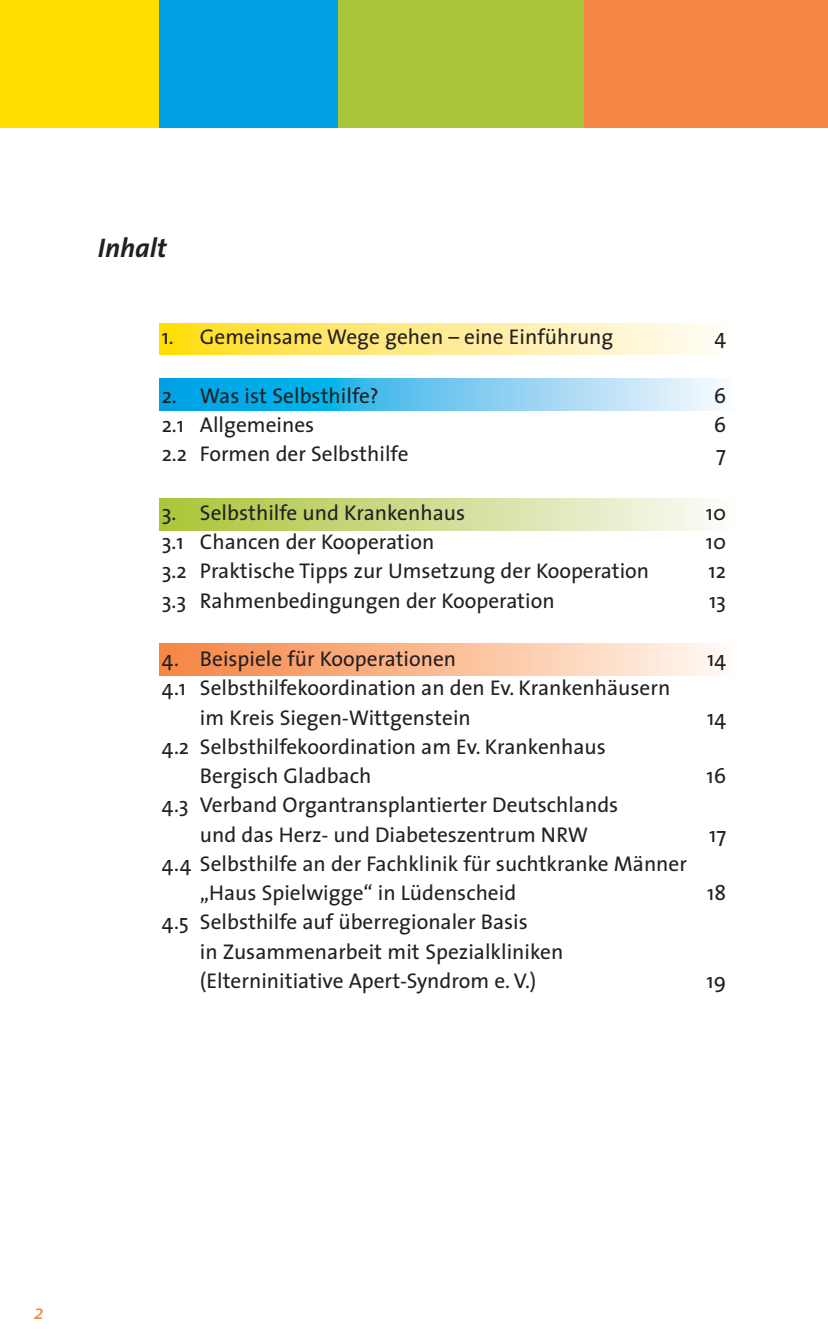
<style>
.page{position:relative;width:828px;height:1339px;background:#fff}
.page>*{position:absolute;margin:0;border:0;box-sizing:border-box;transform-origin:0 0}
.t1{font:italic 700 27px "The Sans";color:#231f20}
.t2{font:21.38px/29.2px "The Sans";color:#231f20}
.t3{font:italic 20.25px "The Sans";color:#f58544}
</style>
<div class="page">
<div style="left:159px;top:643px;width:574px;height:32px;background:linear-gradient(to right,#f68340,#fff9f2)"></div>
<div style="left:159px;top:498px;width:574px;height:32px;background:linear-gradient(to right,#a9c437,#fbfbf9)"></div>
<svg style="left:159px;top:379px;width:561px;height:31px;background:#66c7ef"></svg>
<svg style="left:159px;top:323px;width:557px;height:32px;background:#ffeb8b"></svg>
<div style="left:0;top:0;width:828px;height:128px;background:#ffde00"></div>
<div style="left:159px;top:0;width:179px;height:128px;background:#00a1e4"></div>
<div style="left:338px;top:0;width:258px;height:128px;background:#a9c638"></div>
<div style="left:584px;top:0;width:244px;height:128px;background:#f58544"></div>
<p class="t1" style="left:98px;top:237px;width:70px">Inhalt</p>
<p class="t2" style="left:162px;top:325px;width:453px">1. Gemeinsame Wege gehen – eine Einführung</p>
<p class="t2" style="left:714px;top:325px;width:13px">4</p>
<p class="t2" style="left:162px;top:383px;width:219px">2. Was ist Selbsthilfe?</p>
<p class="t2" style="left:714px;top:383px;width:14px">6</p>
<p class="t2" style="left:162px;top:413px;width:154px">2.1 Allgemeines</p>
<p class="t2" style="left:714px;top:413px;width:14px">6</p>
<p class="t2" style="left:162px;top:442px;width:248px">2.2 Formen der Selbsthilfe</p>
<p class="t2" style="left:716px;top:442px;width:11px">7</p>
<p class="t2" style="left:162px;top:500px;width:305px">3. Selbsthilfe und Krankenhaus</p>
<p class="t2" style="left:706px;top:500px;width:22px">10</p>
<p class="t2" style="left:162px;top:530px;width:274px">3.1 Chancen der Kooperation</p>
<p class="t2" style="left:706px;top:530px;width:22px">10</p>
<p class="t2" style="left:162px;top:559px;width:489px">3.2 Praktische Tipps zur Umsetzung der Kooperation</p>
<p class="t2" style="left:709px;top:559px;width:19px">12</p>
<p class="t2" style="left:162px;top:588px;width:394px">3.3 Rahmenbedingungen der Kooperation</p>
<p class="t2" style="left:709px;top:588px;width:19px">13</p>
<p class="t2" style="left:162px;top:647px;width:296px">4. Beispiele für Kooperationen</p>
<p class="t2" style="left:707px;top:647px;width:20px">14</p>
<p class="t2" style="left:200px;top:676px;width:472px;text-indent:-38px">4.1 Selbsthilfekoordination an den Ev. Krankenhäusern im Kreis Siegen-Wittgenstein</p>
<p class="t2" style="left:707px;top:705px;width:20px">14</p>
<p class="t2" style="left:200px;top:734px;width:407px;text-indent:-38px">4.2 Selbsthilfekoordination am Ev. Krankenhaus<br>Bergisch Gladbach</p>
<p class="t2" style="left:162px;top:793px;width:458px;text-align:center">4.3 Verband Organtransplantierter Deutschlands und das Herz- und Diabeteszentrum NRW</p>
<p class="t2" style="left:200px;top:851px;width:489px;text-indent:-38px">4.4 Selbsthilfe an der Fachklinik für suchtkranke Männer „Haus Spielwigge“ in Lüdenscheid</p>
<p class="t2" style="left:200px;top:910px;width:365px;text-indent:-38px">4.5 Selbsthilfe auf überregionaler Basis<br>in Zusammenarbeit mit Spezialkliniken (Elterninitiative Apert-Syndrom e. V.)</p>
<p class="t2" style="left:706px;top:764px;width:21px">16</p>
<p class="t2" style="left:709px;top:822px;width:19px">17</p>
<p class="t2" style="left:707px;top:881px;width:20px">18</p>
<p class="t2" style="left:707px;top:968px;width:21px">19</p>
<p class="t3" style="left:34px;top:1304px;width:11px">2</p>
</div>
